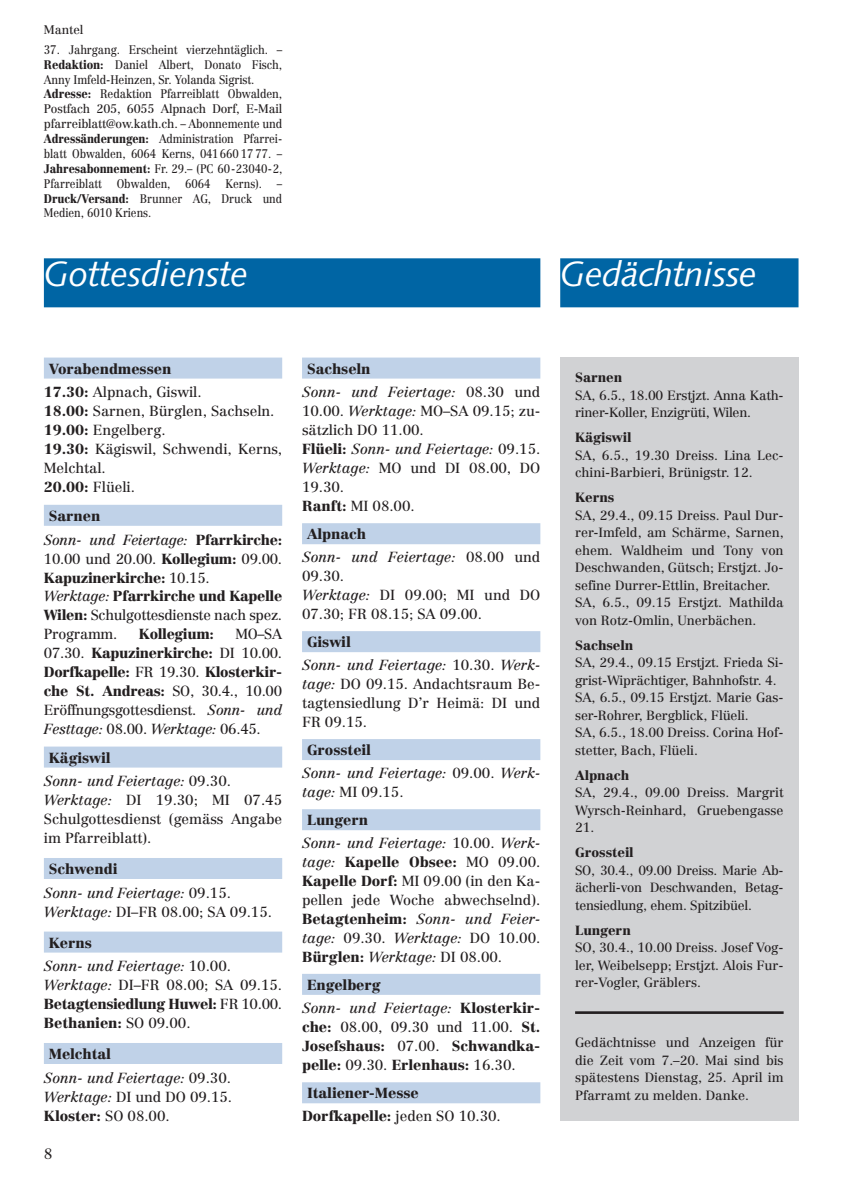
<style>
.page{position:relative;width:844px;height:1191px;background:#fff}
.page>*{position:absolute;margin:0;border:0;box-sizing:border-box;transform-origin:0 0}
.t1{font:italic 35px "Syntax";letter-spacing:-.01em;color:#fff}
.t2{font:14.88px "Centennial";color:#231f20}
.t3{font:14.35px/18.9px "Centennial";letter-spacing:-.005em;color:#231f20}
.t4{font:900 14.35px/23.8px "Centennial";letter-spacing:-.005em;color:#231f20}
.t5{font:italic 14.35px/23.8px "Centennial";letter-spacing:-.005em;color:#231f20}
.t6{font:13.12px/17.5px "Centennial";letter-spacing:-.005em;color:#231f20}
.t7{font:900 13.12px "Centennial";letter-spacing:-.005em;color:#231f20}
.t8{font:12.25px/14.9px "Centennial";letter-spacing:-.01em;color:#231f20;scale:.9 1}
.t9{font:12.25px "Centennial";letter-spacing:-.01em;color:#231f20}
.s1{font-weight:900}
.s2{font-weight:400}
.s3{font-weight:400;font-style:italic}
.s4{font-style:italic}
.s5{font-weight:900;font-style:normal}
.s6{font-style:normal}
</style>
<div class="page">
<div style="left:44px;top:258px;width:496px;height:49px;background:#0065a4"></div>
<div style="left:44px;top:357px;width:238px;height:21px;background:#c0d2e8"></div>
<div style="left:44px;top:505px;width:238px;height:21px;background:#c0d2e8"></div>
<div style="left:44px;top:746px;width:238px;height:21px;background:#c0d2e8"></div>
<div style="left:44px;top:858px;width:238px;height:21px;background:#c0d2e8"></div>
<div style="left:44px;top:931px;width:238px;height:21px;background:#c0d2e8"></div>
<div style="left:44px;top:1043px;width:238px;height:21px;background:#c0d2e8"></div>
<div style="left:302px;top:357px;width:238px;height:21px;background:#c0d2e8"></div>
<div style="left:302px;top:523px;width:238px;height:21px;background:#c0d2e8"></div>
<div style="left:302px;top:631px;width:238px;height:21px;background:#c0d2e8"></div>
<div style="left:302px;top:739px;width:238px;height:21px;background:#c0d2e8"></div>
<div style="left:302px;top:809px;width:238px;height:21px;background:#c0d2e8"></div>
<div style="left:302px;top:973px;width:238px;height:21px;background:#c0d2e8"></div>
<div style="left:302px;top:1082px;width:238px;height:21px;background:#c0d2e8"></div>
<div style="left:560px;top:258px;width:238px;height:49px;background:#0065a4"></div>
<div style="left:560px;top:357px;width:238px;height:764px;background:#d1d2d4"></div>
<hr style="left:575px;top:1011px;width:208px;height:3px;background:#231f20">
<p class="t9" style="left:44px;top:25px;width:41px">Mantel</p>
<p class="t8" style="left:44px;top:43px;width:266px">37. Jahrgang. Erscheint vierzehntäglich. – <span class="s1">Redaktion:</span> Daniel Albert, Donato Fisch, Anny Imfeld-Heinzen, Sr. Yolanda Sigrist.<br><span class="s1">Adresse:</span> Redaktion Pfarreiblatt Obwalden, Postfach 205, 6055 Alpnach Dorf, E-Mail pfarreiblatt@ow.kath.ch. – Abonnemente und <span class="s1">Adressänderungen:</span> Administration Pfarrei&shy;blatt Obwalden, 6064 Kerns, 041660 17 77. – <span class="s1">Jahresabonnement:</span> Fr. 29.– (PC 60-23040-2, Pfarreiblatt Obwalden, 6064 Kerns). – <span class="s1">Druck/Versand:</span> Brunner AG, Druck und Medien, 6010 Kriens.</p>
<h1 class="t1" style="left:44px;top:260px;width:205px">Gottesdienste</h1>
<h1 class="t1" style="left:560px;top:260px;width:198px">Gedächtnisse</h1>
<p class="t4" style="left:44px;top:358px;width:159px;text-indent:5px">Vorabendmessen<br>17.30: <span class="s2">Alpnach, Giswil.</span></p>
<p class="t3" style="left:44px;top:403px;width:240px"><span class="s1">18.00:</span> Sarnen, Bürglen, Sachseln.<br><span class="s1">19.00:</span> Engelberg.<br><span class="s1">19.30:</span> Kägiswil, Schwendi, Kerns,<br>Melchtal.<br><span class="s1">20.00:</span> Flüeli.</p>
<p class="t4" style="left:44px;top:505px;width:240px;text-indent:5px">Sarnen<br><span class="s3">Sonn- und Feiertage:</span> Pfarrkirche:</p>
<p class="t3" style="left:44px;top:550px;width:240px">10.00 und 20.00. <span class="s1">Kollegium:</span> 09.00.<br><span class="s1">Kapuzinerkirche:</span> 10.15.<br><span class="s4">Werktage:</span> <span class="s1">Pfarrkirche und Kapelle<br>Wilen:</span> Schulgottesdienste nach spez.<br>Programm.</p>
<p class="t4" style="left:139px;top:623px;width:76px">Kollegium:</p>
<p class="t3" style="left:44px;top:626px;width:240px;text-align:justify;text-indent:191px">MO–SA 07.30. <span class="s1">Kapuzinerkirche:</span> DI 10.00.<br><span class="s1">Dorfkapelle:</span> FR 19.30. <span class="s1">Klosterkir&shy;che St. Andreas:</span> SO, 30.4., 10.00<br>Eröffnungsgottesdienst. <span class="s4">Sonn- und Festtage:</span> 08.00. <span class="s4">Werktage:</span> 06.45.</p>
<p class="t5" style="left:44px;top:747px;width:188px;text-indent:5px"><span class="s5">Kägiswil<br></span>Sonn- und Feiertage: <span class="s6">09.30.</span></p>
<p class="t3" style="left:44px;top:792px;width:240px;text-align:justify"><span class="s4">Werktage:</span> DI 19.30; MI 07.45<br>Schulgottesdienst (gemäss Angabe im Pfarreiblatt).</p>
<p class="t5" style="left:44px;top:858px;width:188px;text-indent:5px"><span class="s5">Schwendi<br></span>Sonn- und Feiertage: <span class="s6">09.15.</span></p>
<p class="t3" style="left:49px;top:897px;width:225px;line-height:30.8px;text-indent:-5px"><span class="s4">Werktage:</span> DI–FR 08.00; SA 09.15.<br><span class="s1">Kerns</span></p>
<p class="t3" style="left:44px;top:958px;width:240px"><span class="s4">Sonn- und Feiertage:</span> 10.00.<br><span class="s4">Werktage:</span> DI–FR 08.00; SA 09.15.<br><span class="s1">Betagtensiedlung Huwel:</span> FR 10.00.<br><span class="s1">Bethanien:</span> SO 09.00.</p>
<p class="t5" style="left:44px;top:1043px;width:188px;text-indent:5px"><span class="s5">Melchtal<br></span>Sonn- und Feiertage: <span class="s6">09.30.</span></p>
<p class="t3" style="left:44px;top:1088px;width:190px"><span class="s4">Werktage:</span> DI und DO 09.15.<br><span class="s1">Kloster:</span> SO 08.00.</p>
<p class="t2" style="left:44px;top:1147px;width:10px">8</p>
<p class="t5" style="left:302px;top:358px;width:240px;text-indent:5px"><span class="s5">Sachseln<br></span>Sonn- und Feiertage: <span class="s6">08.30 und</span></p>
<p class="t3" style="left:302px;top:403px;width:240px">10.00. <span class="s4">Werktage:</span> MO–SA 09.15; zu&shy;sätzlich DO 11.00.<br><span class="s1">Flüeli:</span> <span class="s4">Sonn- und Feiertage:</span> 09.15.<br><span class="s4">Werktage:</span> MO und DI 08.00, DO<br>19.30.<br><span class="s1">Ranft:</span> MI 08.00.</p>
<p class="t5" style="left:302px;top:524px;width:240px;line-height:22.9px;text-indent:5px"><span class="s5">Alpnach<br></span>Sonn- und Feiertage: <span class="s6">08.00 und</span></p>
<p class="t3" style="left:302px;top:568px;width:240px">09.30.<br><span class="s4">Werktage:</span> DI 09.00; MI und DO<br>07.30; FR 08.15; SA 09.00.</p>
<p class="t5" style="left:302px;top:632px;width:240px;line-height:22.9px;text-indent:5px"><span class="s5">Giswil<br></span>Sonn- und Feiertage: <span class="s6">10.30.</span> Werk-</p>
<p class="t3" style="left:302px;top:675px;width:240px;text-align:justify"><span class="s4">tage:</span> DO 09.15. Andachtsraum Be&shy;tagtensiedlung D’r Heimä: DI und FR 09.15.</p>
<p class="t5" style="left:302px;top:739px;width:240px;line-height:22.9px;text-indent:5px"><span class="s5">Grossteil<br></span>Sonn- und Feiertage: <span class="s6">09.00.</span> Werk-</p>
<p class="t3" style="left:307px;top:779px;width:98px;line-height:28.3px;text-indent:-5px"><span class="s4">tage:</span> MI 09.15.<br><span class="s1">Lungern</span></p>
<p class="t3" style="left:302px;top:834px;width:240px;text-align:justify"><span class="s4">Sonn- und Feiertage:</span> 10.00. <span class="s4">Werk&shy;tage:</span> <span class="s1">Kapelle Obsee:</span> MO 09.00.<br><span class="s1">Kapelle Dorf:</span> MI 09.00 (in den Ka&shy;pellen jede Woche abwechselnd).<br><span class="s1">Betagtenheim:</span> <span class="s4">Sonn- und Feier&shy;tage:</span> 09.30. <span class="s4">Werktage:</span> DO 10.00.<br><span class="s1">Bürglen:</span> <span class="s4">Werktage:</span> DI 08.00.</p>
<p class="t4" style="left:302px;top:974px;width:240px;line-height:22.9px;text-indent:5px">Engelberg<br><span class="s3">Sonn- und Feiertage:</span> Klosterkir-</p>
<p class="t4" style="left:302px;top:1018px;width:240px;line-height:18.9px;text-align:justify">che: <span class="s2">08.00, 09.30 und 11.00.</span> St.<br>Josefshaus: <span class="s2">07.00.</span> Schwandka&shy;pelle: <span class="s2">09.30.</span> Erlenhaus: <span class="s2">16.30.</span></p>
<p class="t4" style="left:302px;top:1083px;width:200px;line-height:22.9px;text-indent:5px">Italiener-Messe<br>Dorfkapelle: <span class="s2">jeden SO 10.30.</span></p>
<p class="t7" style="left:575px;top:372px;width:49px">Sarnen</p>
<p class="t6" style="left:575px;top:387px;width:210px">SA, 6.5., 18.00 Erstjzt. Anna Kath&shy;riner-Koller, Enzigrüti, Wilen.</p>
<p class="t7" style="left:575px;top:432px;width:58px">Kägiswil</p>
<p class="t6" style="left:575px;top:447px;width:210px">SA, 6.5., 19.30 Dreiss. Lina Lec&shy;chini-Barbieri, Brünigstr. 12.</p>
<p class="t7" style="left:575px;top:492px;width:41px">Kerns</p>
<p class="t6" style="left:575px;top:507px;width:210px">SA, 29.4., 09.15 Dreiss. Paul Dur&shy;rer-Imfeld, am Schärme, Sarnen, ehem. Waldheim und Tony von<br>Deschwanden, Gütsch; Erstjzt. Jo&shy;sefine Durrer-Ettlin, Breitacher.<br>SA, 6.5., 09.15 Erstjzt. Mathilda von Rotz-Omlin, Unerbächen.</p>
<p class="t7" style="left:575px;top:639px;width:60px">Sachseln</p>
<p class="t6" style="left:575px;top:655px;width:210px">SA, 29.4., 09.15 Erstjzt. Frieda Si&shy;grist-Wiprächtiger, Bahnhofstr. 4.<br>SA, 6.5., 09.15 Erstjzt. Marie Gas&shy;ser-Rohrer, Bergblick, Flüeli.<br>SA, 6.5., 18.00 Dreiss. Corina Hof&shy;stetter, Bach, Flüeli.</p>
<p class="t7" style="left:575px;top:769px;width:56px">Alpnach</p>
<p class="t6" style="left:575px;top:785px;width:210px;text-align:justify">SA, 29.4., 09.00 Dreiss. Margrit Wyrsch-Reinhard, Gruebengasse 21.</p>
<p class="t7" style="left:575px;top:847px;width:60px">Grossteil</p>
<p class="t6" style="left:575px;top:862px;width:210px;text-align:justify">SO, 30.4., 09.00 Dreiss. Marie Ab&shy;ächerli-von Deschwanden, Betag&shy;tensiedlung, ehem. Spitzibüel.</p>
<p class="t7" style="left:575px;top:924px;width:57px">Lungern</p>
<p class="t6" style="left:575px;top:940px;width:210px;text-align:justify">SO, 30.4., 10.00 Dreiss. Josef Vog&shy;ler, Weibelsepp; Erstjzt. Alois Fur&shy;rer-Vogler, Gräblers.</p>
<p class="t6" style="left:575px;top:1034px;width:210px;text-align:justify">Gedächtnisse und Anzeigen für die Zeit vom 7.–20. Mai sind bis spätestens Dienstag, 25. April im Pfarramt zu melden. Danke.</p>
</div>
